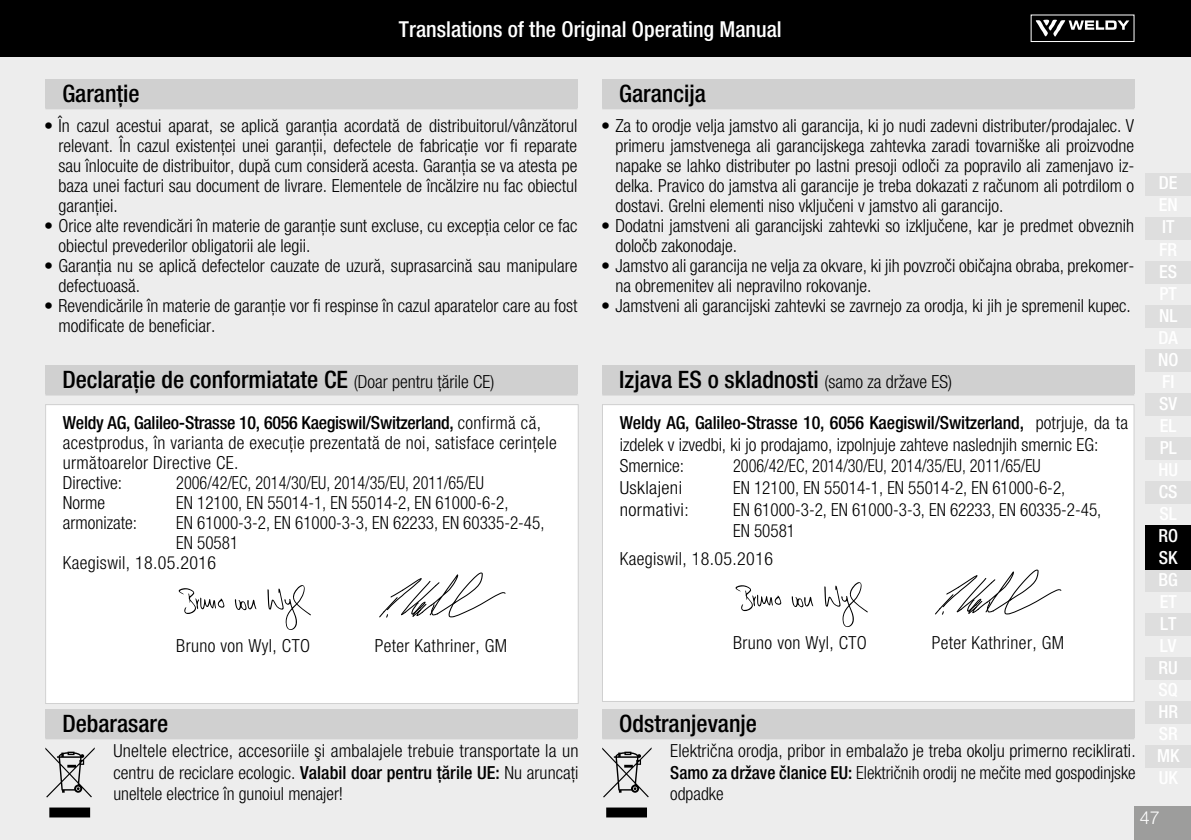
<style>
.page{position:relative;width:1191px;height:840px;background:#fff}
.page>*{position:absolute;margin:0;border:0;box-sizing:border-box;transform-origin:0 0}
.t1{font:500 condensed 24px "Helvetica Neue LTW1 G";color:#000}
.t2{font:500 condensed 22px "Helvetica Neue LTW1 G";color:#fff}
.t3{font:300 condensed 18px/20px "Helvetica Neue LTW1 G";color:#000}
.t4{font:300 condensed 18px/20px "Helvetica Neue LTW1 G";letter-spacing:.02em;color:#000}
.t5{font:300 condensed 18px/21.6px "Helvetica Neue LTW1 G";color:#000;scale:.95 1}
.t6{font:300 condensed 18px "Helvetica Neue LTW1 G";color:#000;scale:.9 1}
.t7{font:500 condensed 18px/22px "Helvetica Neue LTW1 G";color:#fff;text-align:justify}
.t8{font:300 condensed 18px "Helvetica Neue LTW1 G";letter-spacing:.02em;color:#000;scale:1.05 1}
.t9{font:300 18px "Helvetica Neue LTW1 G";color:#fff}
.s1{font-weight:300;font-size:18px}
.s2{font-weight:500}
</style>
<div class="page">
<div style="left:0;top:57px;width:1191px;height:782px;background:#ededed"></div>
<div style="left:0;top:0;width:1191px;height:57px;background:#000"></div>
<div style="left:1134px;top:805px;width:57px;height:34px;background:#9d9d9c"></div>
<svg style="left:1035px;top:19px;width:94px;height:18px"></svg>
<div style="left:1030px;top:15px;width:104px;height:27px;border:1px solid #fff"></div>
<div style="left:1145px;top:173px;width:46px;height:22px;background:#dedede"></div>
<div style="left:1145px;top:217px;width:46px;height:22px;background:#dedede"></div>
<div style="left:1145px;top:261px;width:46px;height:22px;background:#dedede"></div>
<div style="left:1145px;top:305px;width:46px;height:22px;background:#dedede"></div>
<div style="left:1145px;top:349px;width:46px;height:22px;background:#dedede"></div>
<div style="left:1145px;top:393px;width:46px;height:22px;background:#dedede"></div>
<div style="left:1145px;top:437px;width:46px;height:22px;background:#dedede"></div>
<div style="left:1145px;top:481px;width:46px;height:22px;background:#dedede"></div>
<div style="left:1145px;top:569px;width:46px;height:22px;background:#dedede"></div>
<div style="left:1145px;top:613px;width:46px;height:22px;background:#dedede"></div>
<div style="left:1145px;top:657px;width:46px;height:22px;background:#dedede"></div>
<div style="left:1145px;top:701px;width:46px;height:22px;background:#dedede"></div>
<div style="left:1145px;top:745px;width:46px;height:22px;background:#dedede"></div>
<div style="left:1145px;top:547px;width:46px;height:22px;background:#000"></div>
<div style="left:1145px;top:525px;width:46px;height:22px;background:#000"></div>
<div style="left:45px;top:79px;width:532px;height:29px;background:#d0d0d0"></div>
<div style="left:45px;top:81px;width:532px;height:28px;background:#d0d0d0"></div>
<div style="left:45px;top:365px;width:532px;height:29px;background:#d0d0d0"></div>
<div style="left:45px;top:367px;width:532px;height:28px;background:#d0d0d0"></div>
<div style="left:45px;top:709px;width:532px;height:28px;background:#d0d0d0"></div>
<div style="left:45px;top:710px;width:532px;height:28px;background:#d0d0d0"></div>
<svg style="left:45px;top:747px;width:50px;height:70px"></svg>
<div style="left:46px;top:404px;width:532px;height:299px;background:#fff"></div>
<div style="left:45px;top:404px;width:533px;height:299px;border:1px solid #d0d0d0"></div>
<div style="left:602px;top:79px;width:532px;height:29px;background:#d0d0d0"></div>
<div style="left:602px;top:81px;width:532px;height:28px;background:#d0d0d0"></div>
<div style="left:602px;top:365px;width:532px;height:29px;background:#d0d0d0"></div>
<div style="left:602px;top:367px;width:532px;height:28px;background:#d0d0d0"></div>
<div style="left:602px;top:709px;width:532px;height:28px;background:#d0d0d0"></div>
<div style="left:602px;top:710px;width:532px;height:28px;background:#d0d0d0"></div>
<svg style="left:602px;top:747px;width:49px;height:70px"></svg>
<div style="left:602px;top:404px;width:532px;height:297px;background:#fff"></div>
<div style="left:602px;top:404px;width:532px;height:297px;border:1px solid #d0d0d0"></div>
<svg style="left:178px;top:588px;width:47px;height:25px"></svg>
<svg style="left:267px;top:585px;width:44px;height:45px"></svg>
<svg style="left:235px;top:599px;width:21px;height:11px"></svg>
<svg style="left:735px;top:585px;width:46px;height:25px"></svg>
<svg style="left:824px;top:582px;width:43px;height:45px"></svg>
<svg style="left:791px;top:596px;width:22px;height:11px"></svg>
<svg style="left:379px;top:572px;width:126px;height:45px"></svg>
<svg style="left:935px;top:569px;width:126px;height:45px"></svg>
<h1 class="t1" style="left:62px;top:79px;width:79px">Garanţie</h1>
<p class="t2" style="left:399px;top:16px;width:384px">Translations of the Original Operating Manual</p>
<h1 class="t1" style="left:619px;top:79px;width:88px">Garancija</h1>
<p class="t3" style="left:58px;top:115px;width:520px;text-align:justify;text-indent:-14px">• În cazul acestui aparat, se aplică garanţia acordată de distribuitorul/vânzătorul relevant. În cazul existenţei unei garanţii, defectele de fabricaţie vor fi reparate sau înlocuite de distribuitor, după cum consideră acesta. Garanţia se va atesta pe baza unei facturi sau document de livrare. Elementele de încălzire nu fac obiectul garanţiei.</p>
<p class="t3" style="left:58px;top:215px;width:520px;text-indent:-14px">• Orice alte revendicări în materie de garanţie sunt excluse, cu excepţia celor ce fac obiectul prevederilor obligatorii ale legii.</p>
<p class="t3" style="left:58px;top:255px;width:520px;text-indent:-14px">• Garanţia nu se aplică defectelor cauzate de uzură, suprasarcină sau manipulare defectuoasă.</p>
<p class="t3" style="left:58px;top:295px;width:520px;text-indent:-14px">• Revendicările în materie de garanţie vor fi respinse în cazul aparatelor care au fost modificate de beneficiar.</p>
<h1 class="t1" style="left:62px;top:365px;width:434px">Declarație de conformiatate CE <span class="s1">(Doar pentru țările CE)</span></h1>
<p class="t4" style="left:63px;top:412px;width:495px"><span class="s2">Weldy AG, Galileo-Strasse 10, 6056 Kaegiswil/Switzerland,</span> confirmă că, acestprodus, în varianta de execuţie prezentată de noi, satisface cerinţele următoarelor Directive CE.<br>Directive:</p>
<p class="t6" style="left:176px;top:472px;width:343px">2006/42/EC, 2014/30/EU, 2014/35/EU, 2011/65/EU</p>
<p class="t3" style="left:63px;top:492px;width:44px">Norme</p>
<p class="t5" style="left:176px;top:492px;width:351px">EN 12100, EN 55014-1, EN 55014-2, EN 61000-6-2,</p>
<p class="t3" style="left:63px;top:512px;width:76px">armonizate:</p>
<p class="t5" style="left:176px;top:512px;width:389px">EN 61000-3-2, EN 61000-3-3, EN 62233, EN 60335-2-45,</p>
<p class="t5" style="left:176px;top:532px;width:67px">EN 50581</p>
<p class="t4" style="left:63px;top:552px;width:155px">Kaegiswil, 18.05.2016</p>
<p class="t3" style="left:615px;top:115px;width:520px;text-align:justify;text-indent:-14px">• Za to orodje velja jamstvo ali garancija, ki jo nudi zadevni distributer/prodajalec. V primeru jamstvenega ali garancijskega zahtevka zaradi tovarniške ali proizvodne napake se lahko distributer po lastni presoji odloči za popravilo ali zamenjavo iz&shy;delka. Pravico do jamstva ali garancije je treba dokazati z računom ali potrdilom o dostavi. Grelni elementi niso vključeni v jamstvo ali garancijo.</p>
<p class="t3" style="left:615px;top:215px;width:520px;text-indent:-14px">• Dodatni jamstveni ali garancijski zahtevki so izključene, kar je predmet obveznih določb zakonodaje.</p>
<p class="t3" style="left:615px;top:255px;width:520px;text-indent:-14px">• Jamstvo ali garancija ne velja za okvare, ki jih povzroči običajna obraba, prekomer&shy;na obremenitev ali nepravilno rokovanje.</p>
<p class="t3" style="left:601px;top:295px;width:531px">• Jamstveni ali garancijski zahtevki se zavrnejo za orodja, ki jih je spremenil kupec.</p>
<h1 class="t1" style="left:619px;top:365px;width:334px">Izjava ES o skladnosti <span class="s1">(samo za države ES)</span></h1>
<p class="t3" style="left:620px;top:412px;width:510px;line-height:21.6px"><span class="s2">Weldy AG, Galileo-Strasse 10, 6056 Kaegiswil/Switzerland,</span> potrjuje, da ta izdelek v izvedbi, ki jo prodajamo, izpolnjuje zahteve naslednjih smernic EG:<br>Smernice:</p>
<p class="t6" style="left:733px;top:455px;width:343px">2006/42/EC, 2014/30/EU, 2014/35/EU, 2011/65/EU</p>
<p class="t8" style="left:620px;top:477px;width:61px">Usklajeni</p>
<p class="t5" style="left:733px;top:476px;width:351px">EN 12100, EN 55014-1, EN 55014-2, EN 61000-6-2,</p>
<p class="t8" style="left:620px;top:498px;width:67px">normativi:</p>
<p class="t5" style="left:733px;top:498px;width:389px">EN 61000-3-2, EN 61000-3-3, EN 62233, EN 60335-2-45,<br>EN 50581</p>
<p class="t4" style="left:620px;top:548px;width:155px">Kaegiswil, 18.05.2016</p>
<p class="t4" style="left:176px;top:635px;width:135px">Bruno von Wyl, CTO</p>
<p class="t4" style="left:375px;top:635px;width:134px">Peter Kathriner, GM</p>
<p class="t4" style="left:733px;top:632px;width:135px">Bruno von Wyl, CTO</p>
<p class="t4" style="left:931px;top:632px;width:134px">Peter Kathriner, GM</p>
<h1 class="t1" style="left:62px;top:708px;width:107px">Debarasare</h1>
<h1 class="t1" style="left:619px;top:708px;width:139px">Odstranjevanje</h1>
<p class="t3" style="left:113px;top:739px;width:466px;line-height:21.6px;text-align:justify">Uneltele electrice, accesoriile şi ambalajele trebuie transportate la un centru de reciclare ecologic. <span class="s2">Valabil doar pentru ţările UE:</span> Nu aruncaţi uneltele electrice în gunoiul menajer!</p>
<p class="t3" style="left:670px;top:739px;width:467px;line-height:21.6px;text-align:justify">Električna orodja, pribor in embalažo je treba okolju primerno reciklirati.<br><span class="s2">Samo za države članice EU:</span> Električnih orodij ne mečite med gospodinjske odpadke</p>
<p class="t7" style="left:1159px;top:172px;width:20px">DE</p>
<p class="t7" style="left:1162px;top:216px;width:14px">IT</p>
<p class="t7" style="left:1159px;top:260px;width:19px">ES</p>
<p class="t7" style="left:1159px;top:304px;width:20px">NL</p>
<p class="t7" style="left:1158px;top:348px;width:22px">NO</p>
<p class="t7" style="left:1159px;top:392px;width:20px">SV</p>
<p class="t7" style="left:1159px;top:436px;width:18px">PL</p>
<p class="t7" style="left:1159px;top:480px;width:20px">CS</p>
<p class="t7" style="left:1158px;top:524px;width:21px">RO SK BG</p>
<p class="t7" style="left:1160px;top:612px;width:18px">LT</p>
<p class="t7" style="left:1158px;top:656px;width:21px">RU</p>
<p class="t7" style="left:1158px;top:700px;width:21px">HR</p>
<p class="t7" style="left:1157px;top:744px;width:24px">MK</p>
<p class="t9" style="left:1140px;top:806px;width:22px">47</p>
</div>
